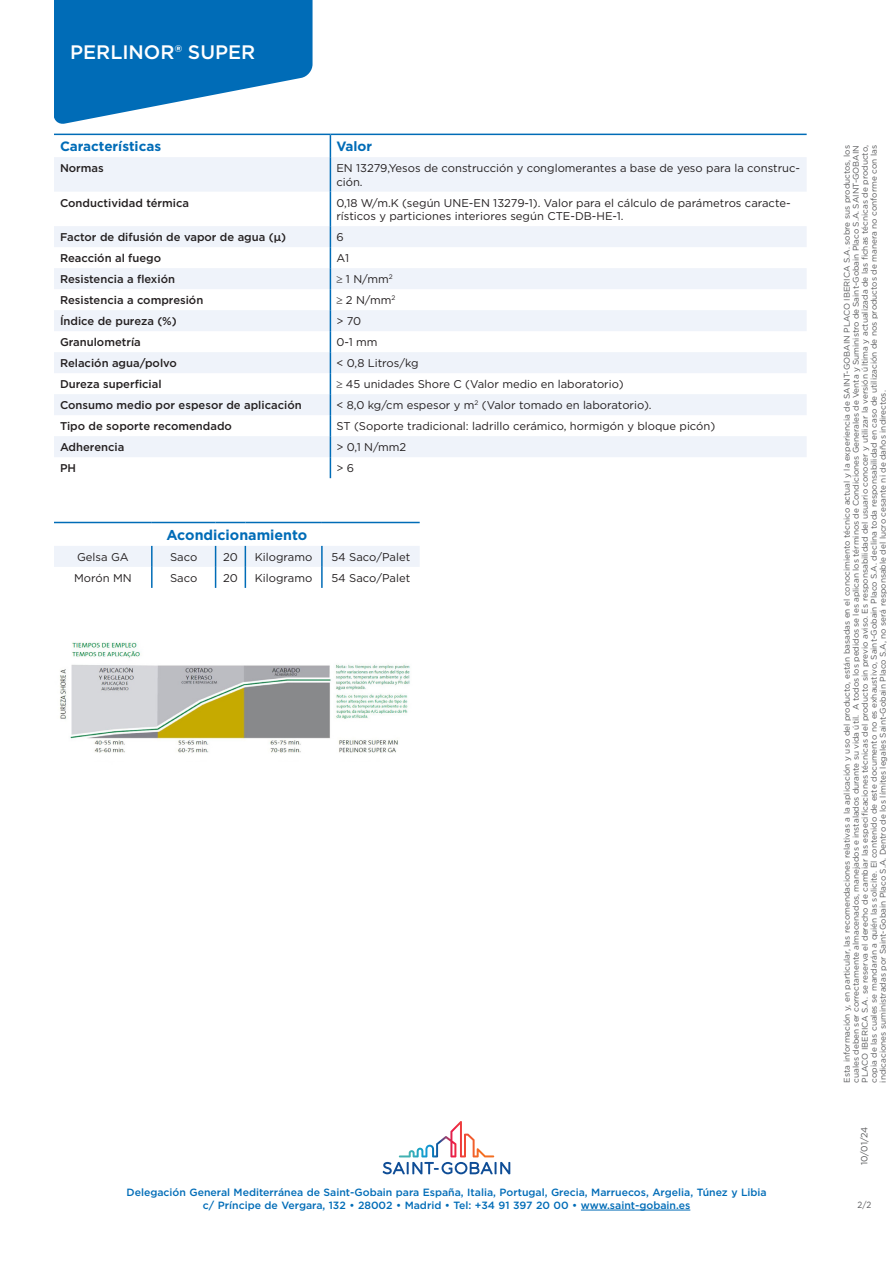
<style>
.page{position:relative;width:893px;height:1263px;background:#fff}
.page>*{position:absolute;margin:0;border:0;box-sizing:border-box;transform-origin:0 0}
.Product_Name_2{font:500 19.5px "Gotham";color:#fff}
.column_header_1_colu{font:700 14.25px "Gotham";color:#006cb7}
.column_header_column{font:700 13.5px "Gotham";color:#006cb7}
.column_2{font:11.25px/13.5px "Gotham";color:#231f20}
.column_1{font:500 11.25px "Gotham";color:#231f20}
.column_5{font:11.25px "Gotham";color:#231f20}
.column_4{font:11.25px "Gotham";color:#231f20}
.column_1-2{font:11.25px "Gotham";color:#231f20}
.column_3{font:11.25px "Gotham";color:#231f20}
.t1{font:500 10.5px/12.6px "Gotham";color:#006cb7;text-align:center}
.t2{font:9px "Gotham";color:#57585a}
.t3{font:9px "Gotham";color:#57585a;scale:.9 1}
.t4{font:8.25px/9px "Gotham";color:#57585a;text-align:justify}
</style>
<div class="page">
<svg style="left:54px;top:0;width:259px;height:124px"></svg>
<hr style="left:581px;top:1210px;width:109px;height:1px;background:#006cb7">
<svg style="left:383px;top:1121px;width:127px;height:53px"></svg>
<svg style="left:54px;top:157px;width:753px;height:300px;fill:#eff3fa"></svg>
<hr style="left:54px;top:134px;width:276px;height:1px;background:#006cb7">
<hr style="left:330px;top:134px;width:477px;height:1px;background:#006cb7">
<svg style="left:330px;top:135px;width:1px;height:22px"></svg>
<hr style="left:330px;top:157px;width:1px;height:35px;background:#006cb7">
<hr style="left:330px;top:192px;width:1px;height:34px;background:#006cb7">
<svg style="left:330px;top:226px;width:1px;height:252px"></svg>
<hr style="left:54px;top:522px;width:98px;height:1px;background:#006cb7">
<hr style="left:152px;top:522px;width:64px;height:1px;background:#006cb7">
<svg style="left:216px;top:522px;width:29px;height:1px"></svg>
<hr style="left:245px;top:522px;width:77px;height:1px;background:#006cb7">
<hr style="left:322px;top:522px;width:98px;height:1px;background:#006cb7">
<svg style="left:54px;top:546px;width:366px;height:42px"></svg>
<hr style="left:321px;top:567px;width:2px;height:21px;background:#006cb7">
<img style="left:60px;top:642px;width:350px;height:111px">
<p class="Product_Name_2" style="left:70px;top:39px;width:187px">PERLINOR® SUPER</p>
<p class="column_header_column" style="left:60px;top:137px;width:103px">Características</p>
<p class="column_header_column" style="left:336px;top:137px;width:37px">Valor</p>
<p class="column_1" style="left:60px;top:161px;width:45px">Normas</p>
<p class="column_2" style="left:336px;top:161px;width:465px">EN 13279,Yesos de construcción y conglomerantes a base de yeso para la construc&shy;ción.</p>
<p class="column_1" style="left:60px;top:195px;width:131px">Conductividad térmica</p>
<p class="column_2" style="left:336px;top:196px;width:456px">0,18 W/m.K (según UNE-EN 13279-1). Valor para el cálculo de parámetros caracte&shy;rísticos y particiones interiores según CTE-DB-HE-1.</p>
<p class="column_1" style="left:60px;top:230px;width:228px">Factor de difusión de vapor de agua (μ)</p>
<p class="column_2" style="left:336px;top:230px;width:9px">6</p>
<p class="column_1" style="left:60px;top:251px;width:103px">Reacción al fuego</p>
<p class="column_2" style="left:336px;top:251px;width:14px">A1</p>
<p class="column_1" style="left:60px;top:272px;width:117px">Resistencia a flexión</p>
<p class="column_2" style="left:336px;top:272px;width:58px">≥ 1 N/mm<sup>2</sup></p>
<p class="column_1" style="left:60px;top:293px;width:145px">Resistencia a compresión</p>
<p class="column_2" style="left:336px;top:293px;width:60px">≥ 2 N/mm<sup>2</sup></p>
<p class="column_1" style="left:60px;top:314px;width:118px">Índice de pureza (%)</p>
<p class="column_2" style="left:336px;top:314px;width:26px">&gt; 70</p>
<p class="column_1" style="left:60px;top:335px;width:82px">Granulometría</p>
<p class="column_2" style="left:336px;top:335px;width:43px">0-1 mm</p>
<p class="column_1" style="left:60px;top:356px;width:118px">Relación agua/polvo</p>
<p class="column_2" style="left:336px;top:356px;width:84px">&lt; 0,8 Litros/kg</p>
<p class="column_1" style="left:60px;top:377px;width:103px">Dureza superficial</p>
<p class="column_2" style="left:336px;top:377px;width:289px">≥ 45 unidades Shore C (Valor medio en laboratorio)</p>
<p class="column_1" style="left:60px;top:398px;width:243px">Consumo medio por espesor de aplicación</p>
<p class="column_2" style="left:336px;top:398px;width:317px">&lt; 8,0 kg/cm espesor y m<sup>2</sup> (Valor tomado en laboratorio).</p>
<p class="column_1" style="left:60px;top:419px;width:173px">Tipo de soporte recomendado</p>
<p class="column_2" style="left:336px;top:419px;width:380px">ST (Soporte tradicional: ladrillo cerámico, hormigón y bloque picón)</p>
<p class="column_1" style="left:60px;top:440px;width:66px">Adherencia</p>
<p class="column_2" style="left:336px;top:440px;width:71px">&gt; 0,1 N/mm2</p>
<p class="column_1" style="left:60px;top:461px;width:18px">PH</p>
<p class="column_2" style="left:336px;top:461px;width:19px">&gt; 6</p>
<p class="column_header_1_colu" style="left:166px;top:525px;width:142px">Acondicionamiento</p>
<p class="column_1-2" style="left:77px;top:550px;width:53px">Gelsa GA</p>
<p class="column_2" style="left:170px;top:550px;width:29px">Saco</p>
<p class="column_3" style="left:223px;top:550px;width:16px">20</p>
<p class="column_4" style="left:255px;top:550px;width:59px">Kilogramo</p>
<p class="column_5" style="left:331px;top:550px;width:80px">54 Saco/Palet</p>
<p class="column_1-2" style="left:74px;top:571px;width:59px">Morón MN</p>
<p class="column_2" style="left:170px;top:571px;width:29px">Saco</p>
<p class="column_3" style="left:223px;top:571px;width:16px">20</p>
<p class="column_4" style="left:255px;top:571px;width:59px">Kilogramo</p>
<p class="column_5" style="left:331px;top:571px;width:80px">54 Saco/Palet</p>
<p class="t1" style="left:127px;top:1186px;width:642px">Delegación General Mediterránea de Saint-Gobain para España, Italia, Portugal, Grecia, Marruecos, Argelia, Túnez y Libia c/ Príncipe de Vergara, 132 • 28002 • Madrid • Tel: +34 91 397 20 00 • www.saint-gobain.es</p>
<p class="t4" style="left:842px;top:1082px;width:939px;rotate:-90deg">Esta información y, en particular, las recomendaciones relativas a la aplicación y uso del producto, están basadas en el conocimiento técnico actual y la experiencia de SAINT-GOBAIN PLACO IBERICA S.A. sobre sus productos, los cuales deben ser correctamente almacenados, manejados e instalados durante su vida útil. A todos los pedidos se les aplican los términos de Condiciones Generales de Venta y Suministro de Saint-Gobain Placo S.A. SAINT-GOBAIN PLACO IBERICA S.A. se reserva el derecho de cambiar las especificaciones técnicas del producto sin previo aviso. Es responsabilidad del usuario conocer y utilizar la versión última y actualizada de las fichas técnicas de producto, copia de las cuales se mandarán a quién las solicite. El contenido de este documento no es exhaustivo, Saint-Gobain Placo S.A. declina toda responsabilidad en caso de utilización de nos productos de manera no conforme con las indicaciones suministradas por Saint-Gobain Placo S.A. Dentro de los límites legales Saint-Gobain Placo S.A, no será responsable del lucro cesante ni de daños indirectos.</p>
<p class="t2" style="left:858px;top:1165px;width:40px;rotate:-90deg">10/01/24</p>
<p class="t3" style="left:858px;top:1199px;width:17px">2/2</p>
</div>
